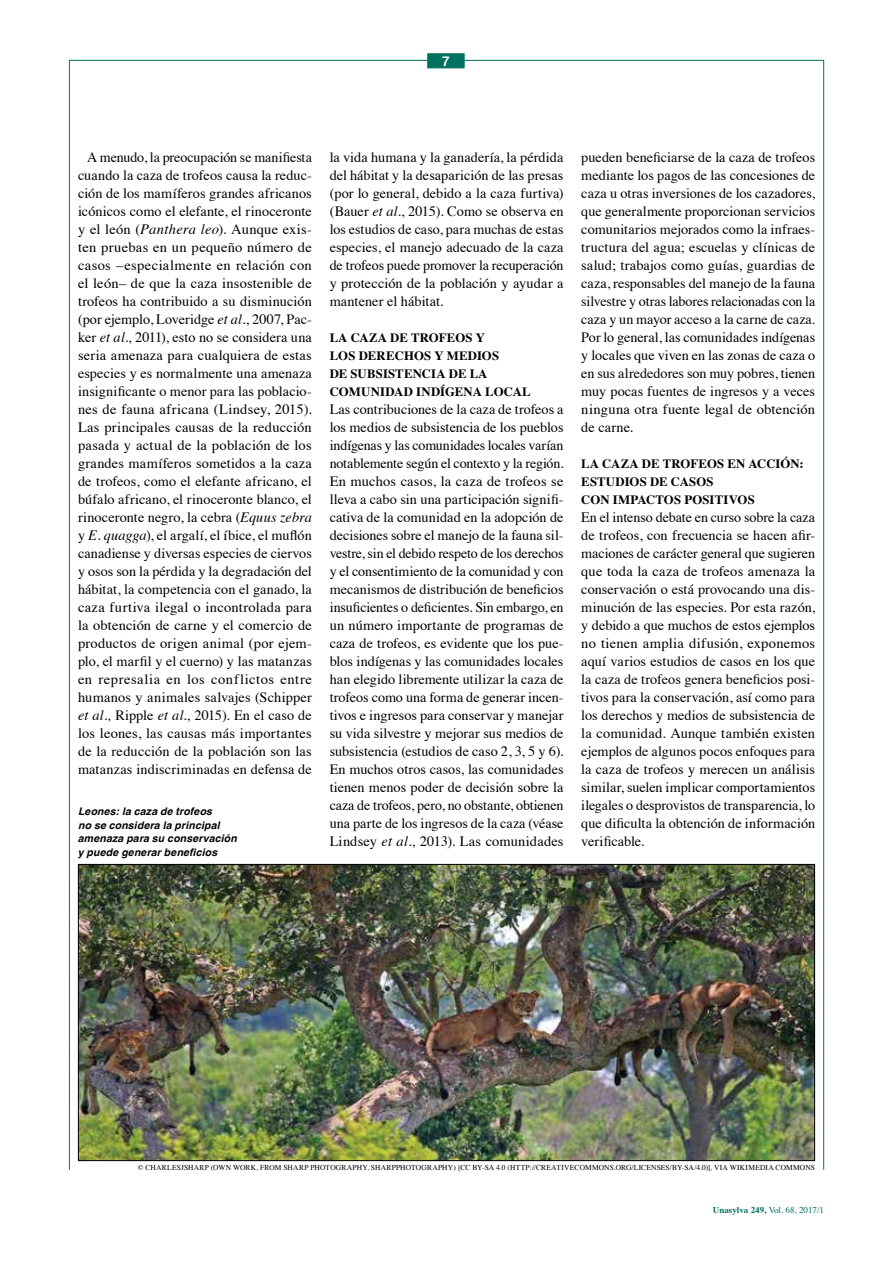
<style>
.page{position:relative;width:893px;height:1263px;background:#fff}
.page>*{position:absolute;margin:0;border:0;box-sizing:border-box;transform-origin:0 0}
.t1{font:14.25px/18px "Times";letter-spacing:.005em;color:#000;text-align:justify}
.t2{font:700 13.5px "Helvetica";color:#fff}
.t3{font:700 12.75px/18px "Times";letter-spacing:.01em;color:#000}
.t4{font:italic 700 10.5px/13.5px "Helvetica";letter-spacing:.02em;color:#000}
.t5{font:9px "Times";color:#007161}
.t6{font:7.5px "Times";letter-spacing:.025em;color:#000}
.s1{font-style:italic}
.s2{font-weight:700}
</style>
<div class="page">
<div style="left:428px;top:54px;width:36px;height:14px;background:#007161;border:1px solid #007161"></div>
<img style="left:80px;top:866px;width:733px;height:293px">
<p class="t2" style="left:442px;top:50px;width:9px">7</p>
<p class="t1" style="left:78px;top:147px;width:235px;text-indent:9px">A menudo, la preocupación se manifiesta cuando la caza de trofeos causa la reduc&shy;ción de los mamíferos grandes africanos icónicos como el elefante, el rinoceronte y el león (<span class="s1">Panthera leo</span>). Aunque exis&shy;ten pruebas en un pequeño número de casos –especialmente en relación con el león– de que la caza insostenible de trofeos ha contribuido a su disminución (por ejemplo, Loveridge <span class="s1">et al.</span>, 2007, Pac&shy;ker <span class="s1">et al</span>., 2011), esto no se considera una seria amenaza para cualquiera de estas especies y es normalmente una amenaza insignificante o menor para las poblacio&shy;nes de fauna africana (Lindsey, 2015).<br>Las principales causas de la reducción pasada y actual de la población de los grandes mamíferos sometidos a la caza de trofeos, como el elefante africano, el búfalo africano, el rinoceronte blanco, el rinoceronte negro, la cebra (<span class="s1">Equus zebra </span>y <span class="s1">E. quagga</span>), el argalí, el íbice, el muflón canadiense y diversas especies de ciervos y osos son la pérdida y la degradación del hábitat, la competencia con el ganado, la caza furtiva ilegal o incontrolada para la obtención de carne y el comercio de productos de origen animal (por ejem&shy;plo, el marfil y el cuerno) y las matanzas en represalia en los conflictos entre humanos y animales salvajes (Schipper <span class="s1">et al.,</span> Ripple <span class="s1">et al</span>., 2015). En el caso de los leones, las causas más importantes de la reducción de la población son las matanzas indiscriminadas en defensa de</p>
<p class="t1" style="left:330px;top:147px;width:235px">la vida humana y la ganadería, la pérdida del hábitat y la desaparición de las presas (por lo general, debido a la caza furtiva) (Bauer <span class="s1">et al</span>., 2015). Como se observa en los estudios de caso, para muchas de estas especies, el manejo adecuado de la caza de trofeos puede promover la recuperación y protección de la población y ayudar a mantener el hábitat.</p>
<p class="t3" style="left:330px;top:327px;width:203px">LA CAZA DE TROFEOS Y<br>LOS DERECHOS Y MEDIOS<br>DE SUBSISTENCIA DE LA<br>COMUNIDAD INDÍGENA LOCAL</p>
<p class="t1" style="left:330px;top:399px;width:235px">Las contribuciones de la caza de trofeos a los medios de subsistencia de los pueblos indígenas y las comunidades locales varían notablemente según el contexto y la región.<br>En muchos casos, la caza de trofeos se lleva a cabo sin una participación signifi&shy;cativa de la comunidad en la adopción de decisiones sobre el manejo de la fauna sil&shy;vestre, sin el debido respeto de los derechos y el consentimiento de la comunidad y con mecanismos de distribución de beneficios insuficientes o deficientes. Sin embargo, en un número importante de programas de caza de trofeos, es evidente que los pue&shy;blos indígenas y las comunidades locales han elegido libremente utilizar la caza de trofeos como una forma de generar incen&shy;tivos e ingresos para conservar y manejar su vida silvestre y mejorar sus medios de subsistencia (estudios de caso 2, 3, 5 y 6).<br>En muchos otros casos, las comunidades tienen menos poder de decisión sobre la caza de trofeos, pero, no obstante, obtienen una parte de los ingresos de la caza (véase Lindsey <span class="s1">et al.</span>, 2013). Las comunidades</p>
<p class="t4" style="left:78px;top:805px;width:161px">Leones: la caza de trofeos<br>no se considera la principal amenaza para su conservación y puede generar beneficios</p>
<p class="t1" style="left:581px;top:147px;width:235px">pueden beneficiarse de la caza de trofeos mediante los pagos de las concesiones de caza u otras inversiones de los cazadores, que generalmente proporcionan servicios comunitarios mejorados como la infraes&shy;tructura del agua; escuelas y clínicas de salud; trabajos como guías, guardias de caza, responsables del manejo de la fauna silvestre y otras labores relacionadas con la caza y un mayor acceso a la carne de caza.<br>Por lo general, las comunidades indígenas y locales que viven en las zonas de caza o en sus alrededores son muy pobres, tienen muy pocas fuentes de ingresos y a veces ninguna otra fuente legal de obtención de carne.</p>
<p class="t3" style="left:581px;top:453px;width:224px">LA CAZA DE TROFEOS EN ACCIÓN:<br>ESTUDIOS DE CASOS<br>CON IMPACTOS POSITIVOS</p>
<p class="t1" style="left:581px;top:507px;width:235px">En el intenso debate en curso sobre la caza de trofeos, con frecuencia se hacen afir&shy;maciones de carácter general que sugieren que toda la caza de trofeos amenaza la conservación o está provocando una dis&shy;minución de las especies. Por esta razón, y debido a que muchos de estos ejemplos no tienen amplia difusión, exponemos aquí varios estudios de casos en los que la caza de trofeos genera beneficios posi&shy;tivos para la conservación, así como para los derechos y medios de subsistencia de la comunidad. Aunque también existen ejemplos de algunos pocos enfoques para la caza de trofeos y merecen un análisis similar, suelen implicar comportamientos ilegales o desprovistos de transparencia, lo que dificulta la obtención de información verificable.</p>
<p class="t6" style="left:138px;top:1160px;width:679px">© CHARLESJSHARP (OWN WORK, FROM SHARP PHOTOGRAPHY, SHARPPHOTOGRAPHY) [CC BY-SA 4.0 (HTTP://CREATIVECOMMONS.ORG/LICENSES/BY-SA/4.0)], VIA WIKIMEDIA COMMONS</p>
<p class="t5" style="left:713px;top:1201px;width:113px"><span class="s2">Unasylva 249,</span> Vol. 68, 2017/1</p>
</div>
